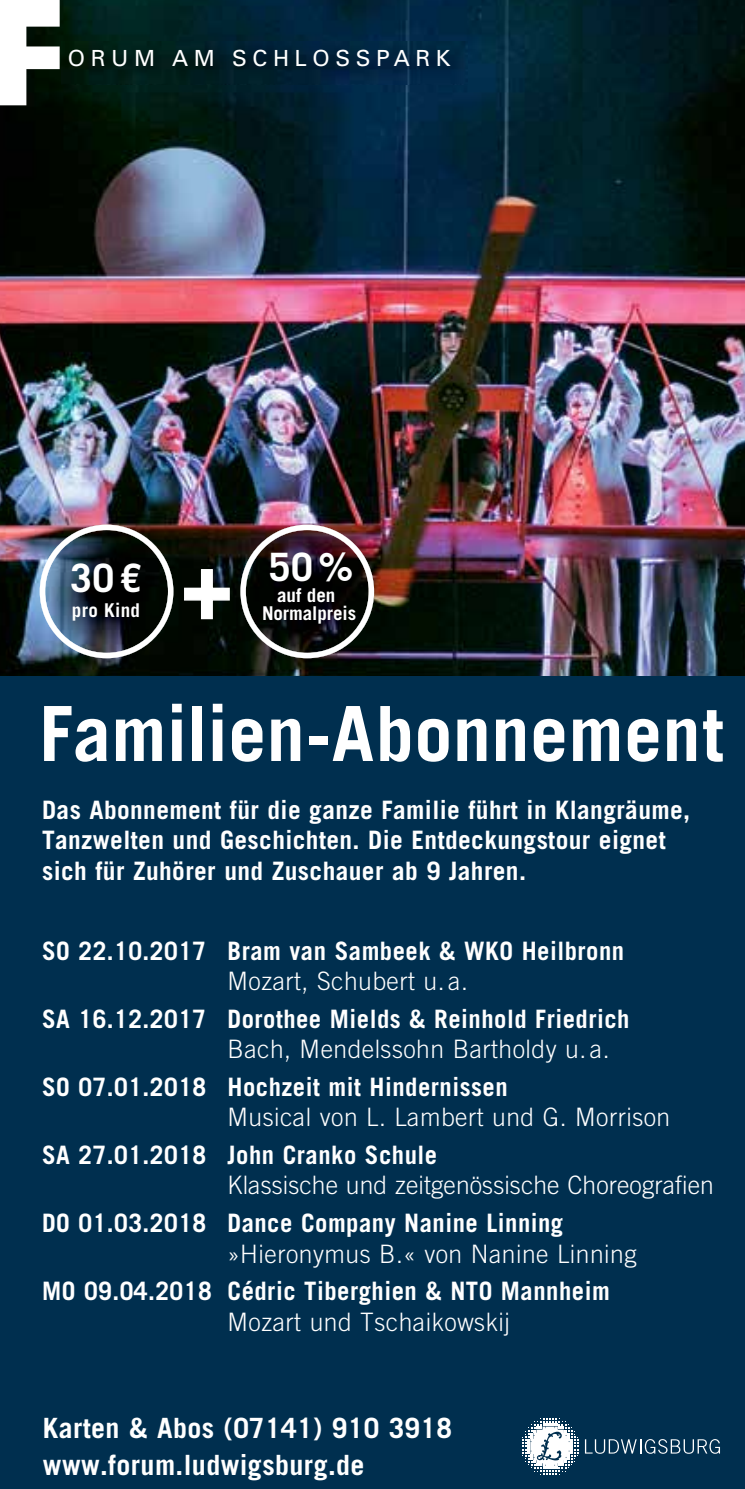
<style>
.page{position:relative;width:745px;height:1489px;background:#fff}
.page>*{position:absolute;margin:0;border:0;box-sizing:border-box;transform-origin:0 0}
.t1{font:700 76px "Ludwigsburg Trade Gothic";letter-spacing:-.01em;color:#fff}
.t2{font:700 39px "Ludwigsburg Trade Gothic";color:#fff}
.t3{font:700 28px/36.5px "Ludwigsburg Trade Gothic";color:#fff}
.t4{font:700 25.25px/30.5px "Ludwigsburg Trade Gothic";letter-spacing:.005em;color:#fff}
.t5{font:300 25.25px "Ludwigsburg Trade Gothic";letter-spacing:.005em;color:#fff}
.t6{font:22.25px "Univers";letter-spacing:.25em;color:#fff}
.t7{font:700 19px/17.2px "Ludwigsburg Trade Gothic";letter-spacing:-.02em;color:#fff;text-align:center}
</style>
<div class="page">
<img style="left:0;top:0;width:744px;height:676px">
<svg style="left:0;top:0;width:60px;height:105px"></svg>
<img style="left:61px;top:41px;width:406px;height:43px">
<div style="left:0;top:676px;width:744px;height:812px;background:#002f4f"></div>
<svg style="left:522px;top:1418px;width:56px;height:56px"></svg>
<svg style="left:584px;top:1439px;width:135px;height:14px"></svg>
<svg style="left:183px;top:568px;width:47px;height:52px"></svg>
<img style="left:40px;top:524px;width:133px;height:134px">
<div style="left:40px;top:524px;width:133px;height:134px;border:5px solid #fff;border-radius:50%"></div>
<img style="left:240px;top:524px;width:134px;height:134px">
<div style="left:240px;top:524px;width:134px;height:134px;border:5px solid #fff;border-radius:50%"></div>
<p class="t6" style="left:68px;top:45px;width:384px">ORUM AM SCHLOSSPARK</p>
<h2 class="t2" style="left:70px;top:554px;width:73px">30 €</h2>
<p class="t7" style="left:72px;top:601px;width:70px">pro Kind</p>
<h2 class="t2" style="left:268px;top:543px;width:86px">50 %</h2>
<p class="t7" style="left:262px;top:586px;width:96px">auf den<br>Normalpreis</p>
<h1 class="t1" style="left:39px;top:687px;width:686px">Familien-Abonnement</h1>
<p class="t4" style="left:42px;top:794px;width:649px">Das Abonnement für die ganze Familie führt in Klangräume,<br>Tanzwelten und Geschichten. Die Entdeckungstour eignet sich für Zuhörer und Zuschauer ab 9 Jahren.</p>
<p class="t4" style="left:42px;top:935px;width:583px">SO 22.10.2017 Bram van Sambeek &amp; WKO Heilbronn</p>
<p class="t5" style="left:227px;top:966px;width:242px">Mozart, Schubert u. a.</p>
<p class="t4" style="left:42px;top:1003px;width:589px">SA 16.12.2017 Dorothee Mields &amp; Reinhold Friedrich</p>
<p class="t5" style="left:227px;top:1034px;width:383px">Bach, Mendelssohn Bartholdy u. a.</p>
<p class="t4" style="left:42px;top:1071px;width:467px">SO 07.01.2018 Hochzeit mit Hindernissen</p>
<p class="t5" style="left:227px;top:1102px;width:444px">Musical von L. Lambert und G. Morrison</p>
<p class="t4" style="left:42px;top:1139px;width:396px">SA 27.01.2018 John Cranko Schule</p>
<p class="t5" style="left:227px;top:1170px;width:488px">Klassische und zeitgenössische Choreografien</p>
<p class="t4" style="left:42px;top:1207px;width:522px">DO 01.03.2018 Dance Company Nanine Linning</p>
<p class="t5" style="left:227px;top:1238px;width:411px">»Hieronymus B.« von Nanine Linning</p>
<p class="t4" style="left:42px;top:1275px;width:569px">MO 09.04.2018 Cédric Tiberghien &amp; NTO Mannheim</p>
<p class="t5" style="left:227px;top:1306px;width:284px">Mozart und Tschaikowskij</p>
<p class="t3" style="left:43px;top:1409px;width:411px">Karten &amp; Abos (07141) 910 3918 www.forum.ludwigsburg.de</p>
</div>
